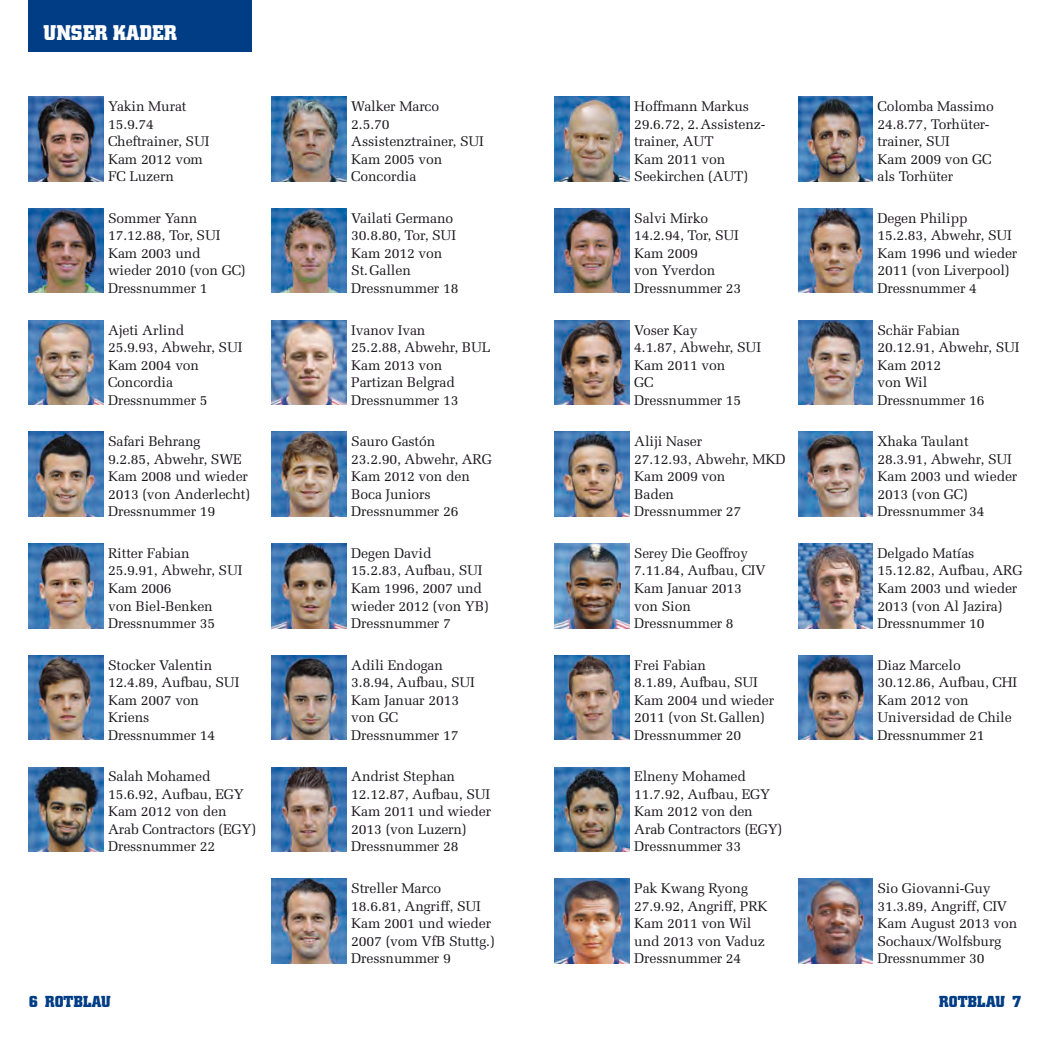
<style>
.page{position:relative;width:1050px;height:1046px;background:#fff}
.page>*{position:absolute;margin:0;border:0;box-sizing:border-box;transform-origin:0 0}
.t1{font:700 21px "City";letter-spacing:.02em;color:#fff}
.t2{font:700 15.75px "City";letter-spacing:.005em;color:#003d85}
.t3{font:14px/17.5px "Melior";letter-spacing:-.01em;color:#1a171c}
.t4{font:14px/17.5px "Melior";letter-spacing:-.01em;color:#1a171c;scale:.96 1}
</style>
<div class="page">
<div style="left:29px;top:0;width:223px;height:52px;background:#003d85"></div>
<img style="left:29px;top:97px;width:74px;height:84px">
<img style="left:798px;top:208px;width:74px;height:85px">
<img style="left:554px;top:320px;width:75px;height:84px">
<img style="left:272px;top:97px;width:74px;height:84px">
<img style="left:29px;top:320px;width:74px;height:84px">
<img style="left:272px;top:320px;width:74px;height:84px">
<img style="left:798px;top:320px;width:74px;height:84px">
<img style="left:272px;top:432px;width:74px;height:84px">
<img style="left:554px;top:97px;width:75px;height:84px">
<img style="left:554px;top:432px;width:75px;height:84px">
<img style="left:554px;top:767px;width:75px;height:84px">
<img style="left:798px;top:432px;width:74px;height:84px">
<img style="left:798px;top:543px;width:74px;height:85px">
<img style="left:798px;top:97px;width:74px;height:84px">
<img style="left:272px;top:543px;width:74px;height:85px">
<img style="left:29px;top:432px;width:74px;height:84px">
<img style="left:272px;top:208px;width:74px;height:85px">
<img style="left:272px;top:878px;width:74px;height:84px">
<img style="left:798px;top:655px;width:74px;height:84px">
<img style="left:29px;top:655px;width:74px;height:84px">
<img style="left:29px;top:208px;width:74px;height:85px">
<img style="left:554px;top:543px;width:75px;height:85px">
<img style="left:554px;top:655px;width:75px;height:84px">
<img style="left:272px;top:767px;width:74px;height:84px">
<img style="left:554px;top:208px;width:75px;height:85px">
<img style="left:272px;top:655px;width:74px;height:84px">
<img style="left:29px;top:543px;width:74px;height:85px">
<img style="left:29px;top:767px;width:74px;height:84px">
<img style="left:798px;top:878px;width:74px;height:84px">
<img style="left:554px;top:878px;width:75px;height:84px">
<h1 class="t1" style="left:44px;top:21px;width:135px">UNSER KADER</h1>
<p class="t3" style="left:108px;top:98px;width:103px">Yakin Murat<br>15.9.74<br>Cheftrainer, SUI<br>Kam 2012 vom<br>FC Luzern</p>
<p class="t3" style="left:108px;top:209px;width:139px">Sommer Yann<br>17.12.88, Tor, SUI<br>Kam 2003 und wieder 2010 (von GC)<br>Dressnummer 1</p>
<p class="t3" style="left:351px;top:98px;width:134px">Walker Marco<br>2.5.70<br>Assistenztrainer, SUI<br>Kam 2005 von<br>Concordia</p>
<p class="t3" style="left:351px;top:209px;width:109px">Vailati Germano<br>30.8.80, Tor, SUI<br>Kam 2012 von<br>St.Gallen<br>Dressnummer 18</p>
<p class="t3" style="left:634px;top:98px;width:133px">Hoffmann Markus<br>29.6.72, 2.Assistenz&shy;trainer, AUT<br>Kam 2011 von<br>Seekirchen (AUT)</p>
<p class="t3" style="left:634px;top:209px;width:109px">Salvi Mirko<br>14.2.94, Tor, SUI<br>Kam 2009<br>von Yverdon<br>Dressnummer 23</p>
<p class="t3" style="left:877px;top:98px;width:118px">Colomba Massimo<br>24.8.77, Torhüter&shy;trainer, SUI<br>Kam 2009 von GC als Torhüter</p>
<p class="t3" style="left:877px;top:209px;width:141px">Degen Philipp<br>15.2.83, Abwehr, SUI<br>Kam 1996 und wieder<br>2011 (von Liverpool)<br>Dressnummer 4</p>
<p class="t3" style="left:108px;top:321px;width:136px">Ajeti Arlind<br>25.9.93, Abwehr, SUI<br>Kam 2004 von<br>Concordia<br>Dressnummer 5</p>
<p class="t3" style="left:351px;top:321px;width:140px">Ivanov Ivan<br>25.2.88, Abwehr, BUL<br>Kam 2013 von<br>Partizan Belgrad<br>Dressnummer 13</p>
<p class="t3" style="left:877px;top:321px;width:143px">Schär Fabian<br>20.12.91, Abwehr, SUI<br>Kam 2012<br>von Wil<br>Dressnummer 16</p>
<p class="t3" style="left:351px;top:433px;width:142px">Sauro Gastón<br>23.2.90, Abwehr, ARG<br>Kam 2012 von den<br>Boca Juniors<br>Dressnummer 26</p>
<p class="t3" style="left:634px;top:321px;width:128px">Voser Kay<br>4.1.87, Abwehr, SUI<br>Kam 2011 von<br>GC<br>Dressnummer 15</p>
<p class="t3" style="left:108px;top:433px;width:143px">Safari Behrang<br>9.2.85, Abwehr, SWE<br>Kam 2008 und wieder<br>2013 (von Anderlecht)<br>Dressnummer 19</p>
<p class="t3" style="left:634px;top:433px;width:153px">Aliji Naser<br>27.12.93, Abwehr, MKD<br>Kam 2009 von<br>Baden<br>Dressnummer 27</p>
<p class="t3" style="left:877px;top:433px;width:141px">Xhaka Taulant<br>28.3.91, Abwehr, SUI<br>Kam 2003 und wieder<br>2013 (von GC)<br>Dressnummer 34</p>
<p class="t3" style="left:877px;top:544px;width:147px">Delgado Matías<br>15.12.82, Aufbau, ARG<br>Kam 2003 und wieder<br>2013 (von Al Jazira)<br>Dressnummer 10</p>
<p class="t3" style="left:108px;top:544px;width:136px">Ritter Fabian<br>25.9.91, Abwehr, SUI<br>Kam 2006<br>von Biel-Benken<br>Dressnummer 35</p>
<p class="t3" style="left:351px;top:544px;width:139px">Degen David<br>15.2.83, Aufbau, SUI<br>Kam 1996, 2007 und wieder 2012 (von YB)<br>Dressnummer 7</p>
<p class="t4" style="left:634px;top:544px;width:138px">Serey Die Geoffroy<br>7.11.84, Aufbau, CIV<br>Kam Januar 2013 von Sion<br>Dressnummer 8</p>
<p class="t3" style="left:634px;top:656px;width:141px">Frei Fabian<br>8.1.89, Aufbau, SUI<br>Kam 2004 und wieder<br>2011 (von St.Gallen)<br>Dressnummer 20</p>
<p class="t3" style="left:108px;top:656px;width:133px">Stocker Valentin<br>12.4.89, Aufbau, SUI<br>Kam 2007 von<br>Kriens<br>Dressnummer 14</p>
<p class="t3" style="left:877px;top:656px;width:141px">Diaz Marcelo<br>30.12.86, Aufbau, CHI<br>Kam 2012 von<br>Universidad de Chile<br>Dressnummer 21</p>
<p class="t3" style="left:351px;top:656px;width:125px">Adili Endogan<br>3.8.94, Aufbau, SUI<br>Kam Januar 2013 von GC<br>Dressnummer 17</p>
<p class="t3" style="left:108px;top:767px;width:149px">Salah Mohamed<br>15.6.92, Aufbau, EGY<br>Kam 2012 von den<br>Arab Contractors (EGY)<br>Dressnummer 22</p>
<p class="t3" style="left:351px;top:767px;width:141px">Andrist Stephan<br>12.12.87, Aufbau, SUI<br>Kam 2011 und wieder<br>2013 (von Luzern)<br>Dressnummer 28</p>
<p class="t3" style="left:351px;top:879px;width:145px">Streller Marco<br>18.6.81, Angriff, SUI<br>Kam 2001 und wieder<br>2007 (vom VfB Stuttg.)<br>Dressnummer 9</p>
<p class="t3" style="left:634px;top:767px;width:149px">Elneny Mohamed<br>11.7.92, Aufbau, EGY<br>Kam 2012 von den<br>Arab Contractors (EGY)<br>Dressnummer 33</p>
<p class="t3" style="left:634px;top:879px;width:135px">Pak Kwang Ryong<br>27.9.92, Angriff, PRK<br>Kam 2011 von Wil und 2013 von Vaduz<br>Dressnummer 24</p>
<p class="t3" style="left:877px;top:879px;width:141px">Sio Giovanni-Guy<br>31.3.89, Angriff, CIV<br>Kam August 2013 von<br>Sochaux/Wolfsburg<br>Dressnummer 30</p>
<p class="t2" style="left:29px;top:992px;width:82px">6 ROTBLAU</p>
<p class="t2" style="left:939px;top:992px;width:84px">ROTBLAU 7</p>
</div>
